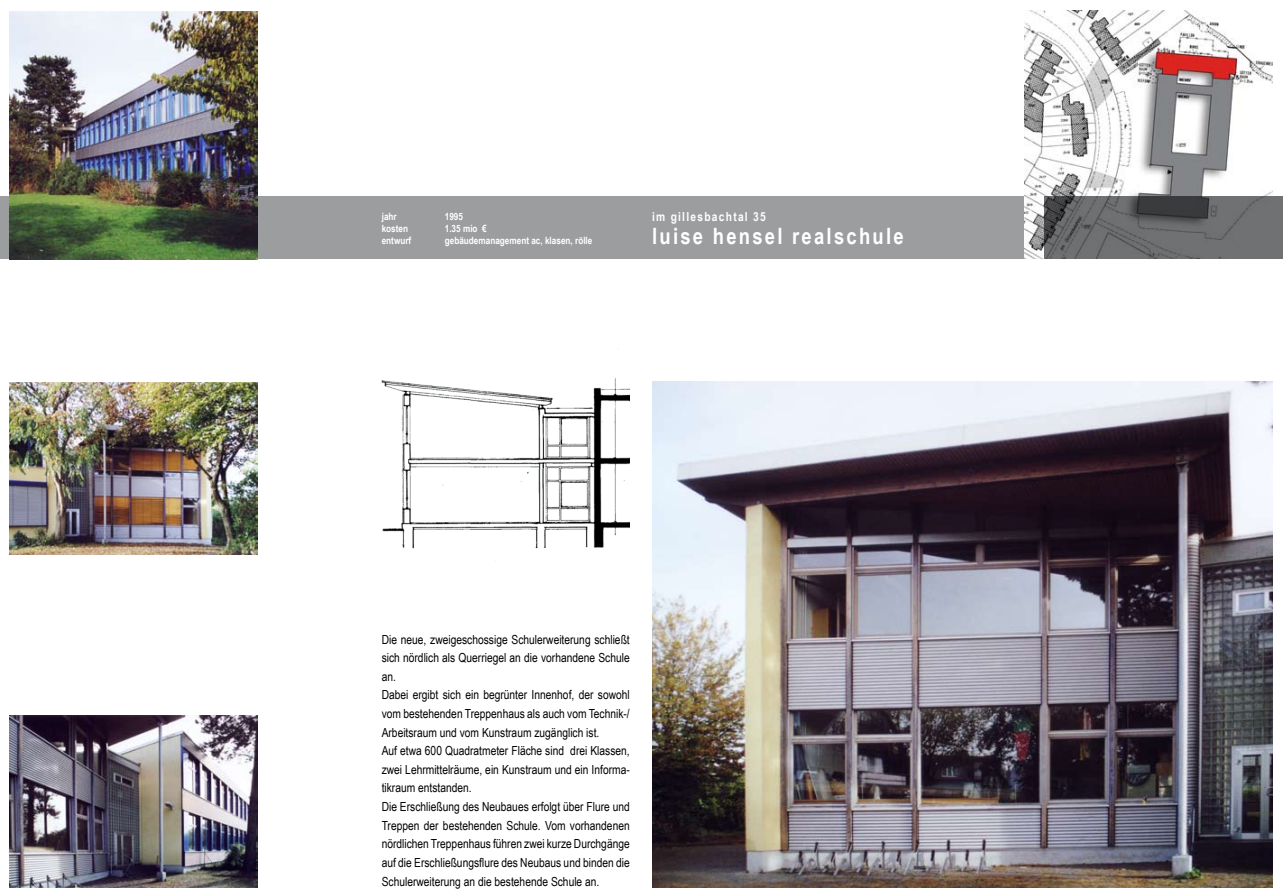
<style>
.page{position:relative;width:1283px;height:890px;background:#fff}
.page>*{position:absolute;margin:0;border:0;box-sizing:border-box;transform-origin:0 0}
.t1{font:700 22.5px "Arial Narrow";letter-spacing:.1em;color:#fff}
.t2{font:12.5px/18.6px "Arial Narrow";color:#000}
.t3{font:700 12.5px "Arial Narrow";letter-spacing:.1em;color:#fff}
.t4{font:700 10px/12px "Arial Narrow";color:#fff}
</style>
<div class="page">
<div style="left:0;top:197px;width:641px;height:62px;background:#9c9d9f"></div>
<div style="left:641px;top:197px;width:383px;height:62px;background:#9c9d9f"></div>
<div style="left:1045px;top:197px;width:238px;height:62px;background:#707173"></div>
<img style="left:10px;top:11px;width:248px;height:248px">
<img style="left:382px;top:377px;width:248px;height:172px">
<img style="left:10px;top:382px;width:248px;height:173px">
<img style="left:10px;top:715px;width:248px;height:172px">
<img style="left:652px;top:381px;width:620px;height:506px">
<img style="left:1024px;top:11px;width:248px;height:248px">
<p class="t4" style="left:382px;top:210px;width:31px">jahr kosten entwurf</p>
<p class="t4" style="left:445px;top:210px;width:149px">1995<br>1.35 mio €<br>gebäudemanagement ac, klasen, rölle</p>
<p class="t3" style="left:652px;top:207px;width:115px">im gillesbachtal 35</p>
<h1 class="t1" style="left:652px;top:219px;width:253px">luise hensel realschule</h1>
<p class="t2" style="left:382px;top:629px;width:250px">Die neue, zweigeschossige Schulerweiterung schließt sich nördlich als Querriegel an die vorhandene Schule an.<br>Dabei ergibt sich ein begrünter Innenhof, der sowohl vom bestehenden Treppenhaus als auch vom Technik-/ Arbeitsraum und vom Kunstraum zugänglich ist.<br>Auf etwa 600 Quadratmeter Fläche sind drei Klassen, zwei Lehrmittelräume, ein Kunstraum und ein Informa&shy;tikraum entstanden.<br>Die Erschließung des Neubaues erfolgt über Flure und Treppen der bestehenden Schule. Vom vorhandenen nördlichen Treppenhaus führen zwei kurze Durchgänge auf die Erschließungsflure des Neubaus und binden die Schulerweiterung an die bestehende Schule an.</p>
</div>
